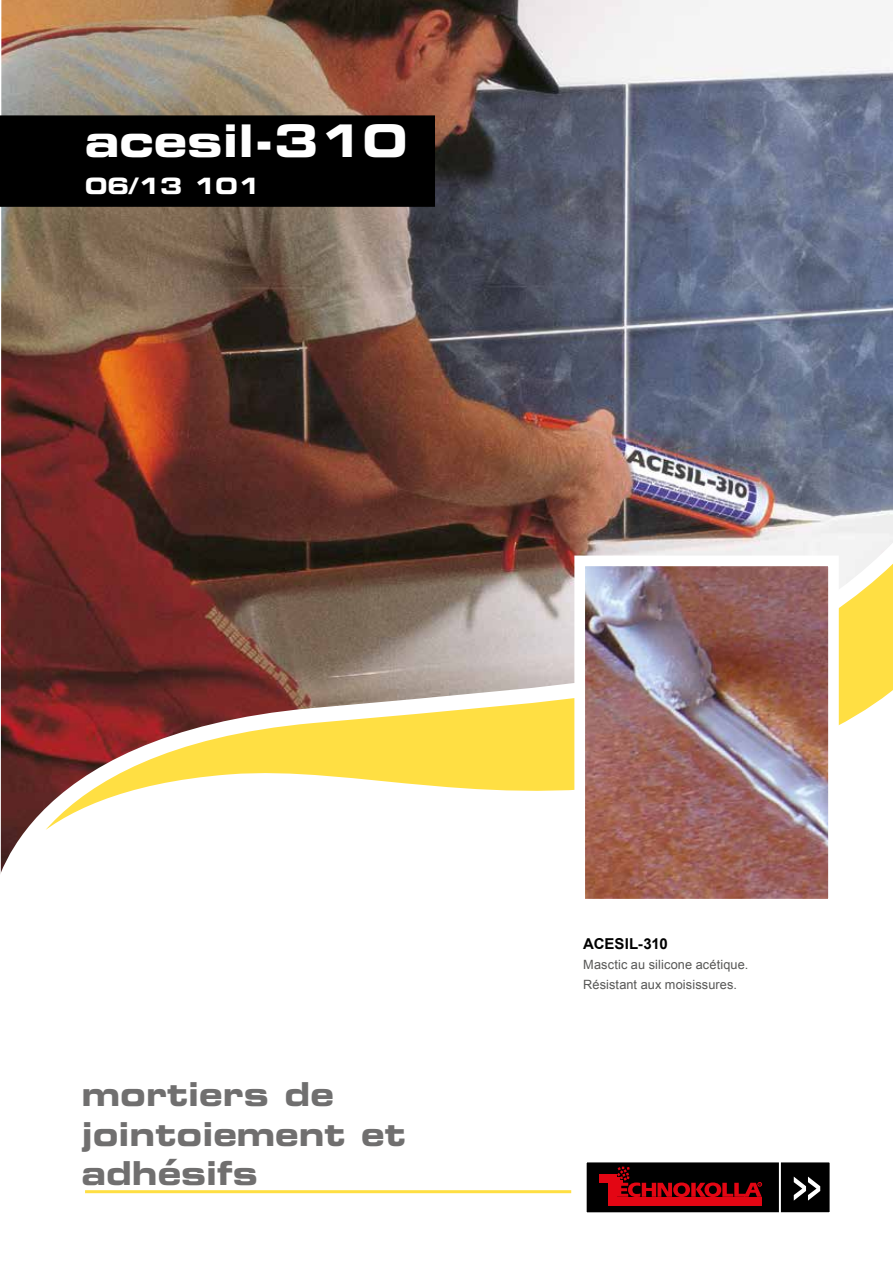
<style>
.page{position:relative;width:893px;height:1263px;background:#fff}
.page>*{position:absolute;margin:0;border:0;box-sizing:border-box;transform-origin:0 0}
.t1{font:45px "Eurostile Bold Extended Two";color:#fff}
.t2{font:33px/39.6px "Eurostile Bold Extended Two";color:#706f6f;scale:.96 1}
.t3{font:22.5px "Eurostile Bold Extended Two";color:#fff}
.t4{font:700 15px "Arial";letter-spacing:-.005em;color:#000}
.t5{font:12.75px/19.6px "Arial";letter-spacing:.01em;color:#575756}
</style>
<div class="page">
<img style="left:1px;top:0;width:892px;height:485px">
<img style="left:1px;top:485px;width:892px;height:187px">
<div style="left:0;top:115px;width:435px;height:92px;background:#000;border:2px solid #000"></div>
<svg style="left:0;top:672px;width:893px;height:522px"></svg>
<div style="left:586px;top:1161px;width:245px;height:52px;background:#000"></div>
<div style="left:585px;top:1160px;width:247px;height:54px;border:2px solid #fff"></div>
<svg style="left:599px;top:1166px;width:163px;height:39px"></svg>
<svg style="left:794px;top:1176px;width:26px;height:24px"></svg>
<hr style="left:779px;top:1161px;width:2px;height:52px;background:#fff">
<hr style="left:85px;top:1190px;width:486px;height:3px;background:#ffdf43">
<img style="left:586px;top:567px;width:241px;height:330px">
<div style="left:574px;top:555px;width:265px;height:354px;border:11px solid #fff"></div>
<h1 class="t1" style="left:85px;top:109px;width:324px">acesil-310</h1>
<h3 class="t3" style="left:85px;top:170px;width:177px">06/13 101</h3>
<h2 class="t2" style="left:82px;top:1074px;width:339px">mortiers de jointoiement et adhésifs</h2>
<p class="t4" style="left:583px;top:934px;width:86px">ACESIL-310</p>
<p class="t5" style="left:583px;top:955px;width:167px">Masctic au silicone acétique.<br>Résistant aux moisissures.</p>
</div>
